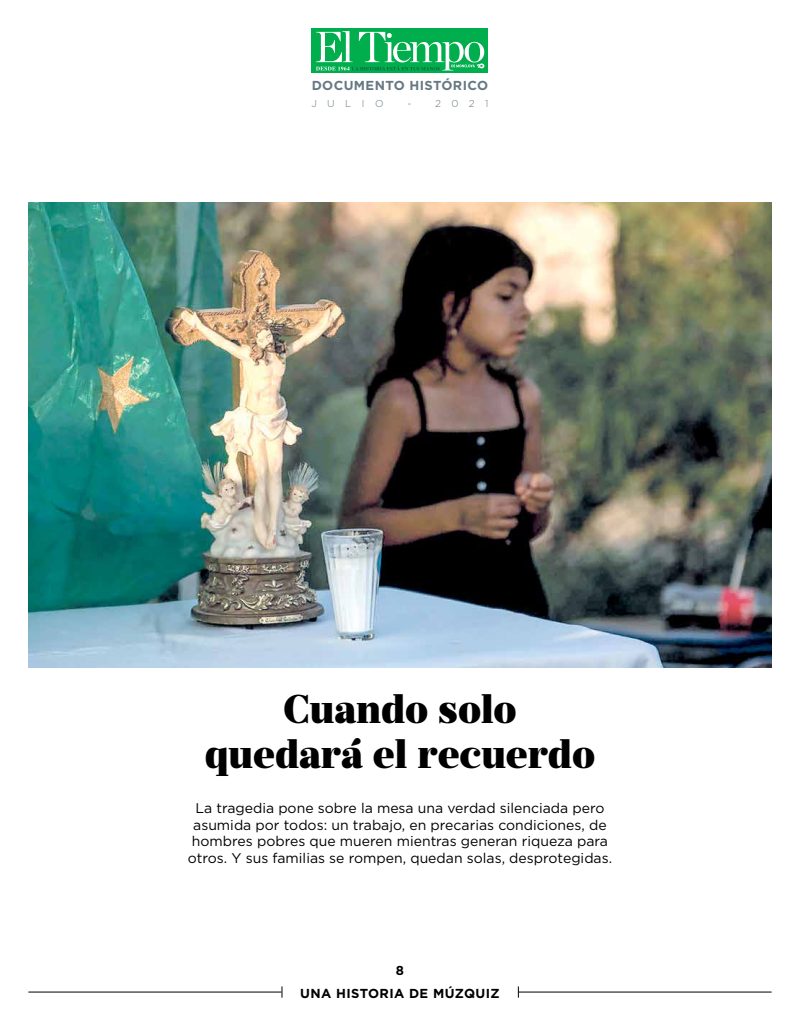
<style>
.page{position:relative;width:800px;height:1021px;background:#fff}
.page>*{position:absolute;margin:0;border:0;box-sizing:border-box;transform-origin:0 0}
.t1{font:900 40px/44.8px "Prumo Deck";color:#000;text-align:center}
.t2{font:14px/16.8px "Gotham";color:#000;text-align:center}
.t3{font:700 13px "Gotham";letter-spacing:.03em;color:#000}
.t4{font:700 13px "Gotham";letter-spacing:.03em;color:#667983}
.t5{font:300 10px "Gotham";letter-spacing:1.04em;color:#667983}
</style>
<div class="page">
<div style="left:311px;top:28px;width:177px;height:45px;background:#00ae4d"></div>
<svg style="left:316px;top:31px;width:168px;height:39px"></svg>
<img style="left:28px;top:202px;width:743px;height:465px">
<hr style="left:28px;top:991px;width:253px;height:1px;background:#000">
<hr style="left:518px;top:991px;width:253px;height:1px;background:#000">
<p class="t4" style="left:311px;top:77px;width:178px">DOCUMENTO HISTÓRICO</p>
<p class="t5" style="left:311px;top:97px;width:74px">JULIO</p>
<p class="t5" style="left:407px;top:97px;width:83px">- 2021</p>
<h1 class="t1" style="left:205px;top:688px;width:392px">Cuando solo quedará el recuerdo</h1>
<p class="t2" style="left:188px;top:799px;width:425px">La tragedia pone sobre la mesa una verdad silenciada pero asumida por todos: un trabajo, en precarias condiciones, de hombres pobres que mueren mientras generan riqueza para otros. Y sus familias se rompen, quedan solas, desprotegidas.</p>
<p class="t3" style="left:396px;top:962px;width:10px">8</p>
<p class="t3" style="left:300px;top:984px;width:201px">UNA HISTORIA DE MÚZQUIZ</p>
</div>
